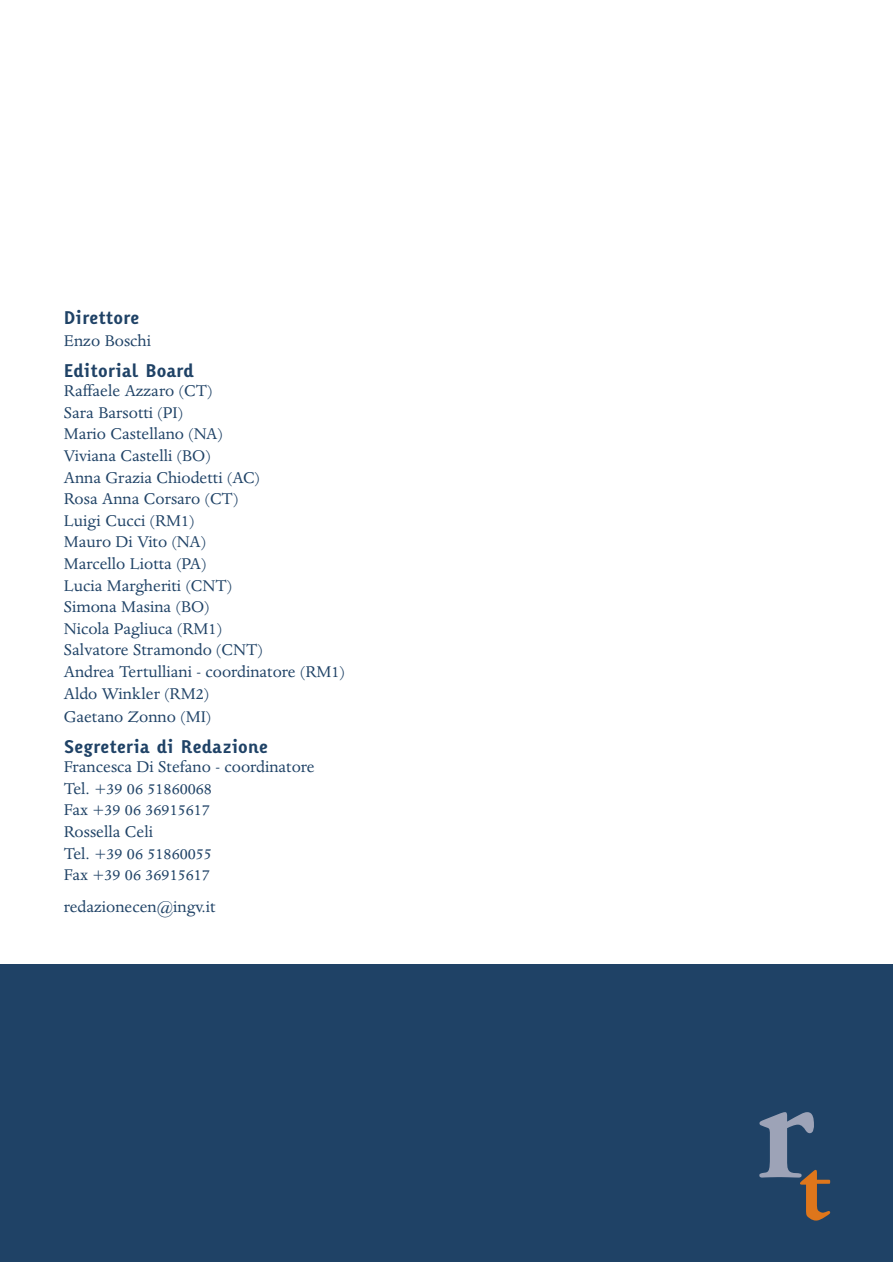
<style>
.page{position:relative;width:893px;height:1263px;background:#fff}
.page>*{position:absolute;margin:0;border:0;box-sizing:border-box;transform-origin:0 0}
.t1{font:700 96.45px "Dante";color:#de761b}
.t2{font:18px/21.6px "Dante";color:#1f4266}
.t3{font:700 18px "Karbid";color:#1f4266}
</style>
<div class="page">
<div style="left:0;top:964px;width:893px;height:297px;background:#1f4266"></div>
<img style="left:759px;top:1112px;width:55px;height:65px">
<p class="t3" style="left:64px;top:308px;width:77px">Direttore</p>
<p class="t2" style="left:64px;top:331px;width:89px">Enzo Boschi</p>
<p class="t3" style="left:64px;top:360px;width:131px">Editorial Board</p>
<p class="t2" style="left:64px;top:381px;width:283px">Raffaele Azzaro (CT)<br>Sara Barsotti (PI)<br>Mario Castellano (NA)<br>Viviana Castelli (BO)<br>Anna Grazia Chiodetti (AC)<br>Rosa Anna Corsaro (CT)<br>Luigi Cucci (RM1)<br>Mauro Di Vito (NA)<br>Marcello Liotta (PA)<br>Lucia Margheriti (CNT)<br>Simona Masina (BO)<br>Nicola Pagliuca (RM1)<br>Salvatore Stramondo (CNT)<br>Andrea Tertulliani - coordinatore (RM1)<br>Aldo Winkler (RM2)</p>
<p class="t2" style="left:64px;top:707px;width:149px">Gaetano Zonno (MI)</p>
<p class="t3" style="left:64px;top:736px;width:206px">Segreteria di Redazione</p>
<p class="t2" style="left:64px;top:757px;width:252px">Francesca Di Stefano - coordinatore<br>Tel. +39 06 51860068<br>Fax +39 06 36915617<br>Rossella Celi<br>Tel. +39 06 51860055<br>Fax +39 06 36915617</p>
<p class="t2" style="left:64px;top:898px;width:153px">redazionecen@ingv.it</p>
<h1 class="t1" style="left:799px;top:1155px;width:34px">t</h1>
</div>
